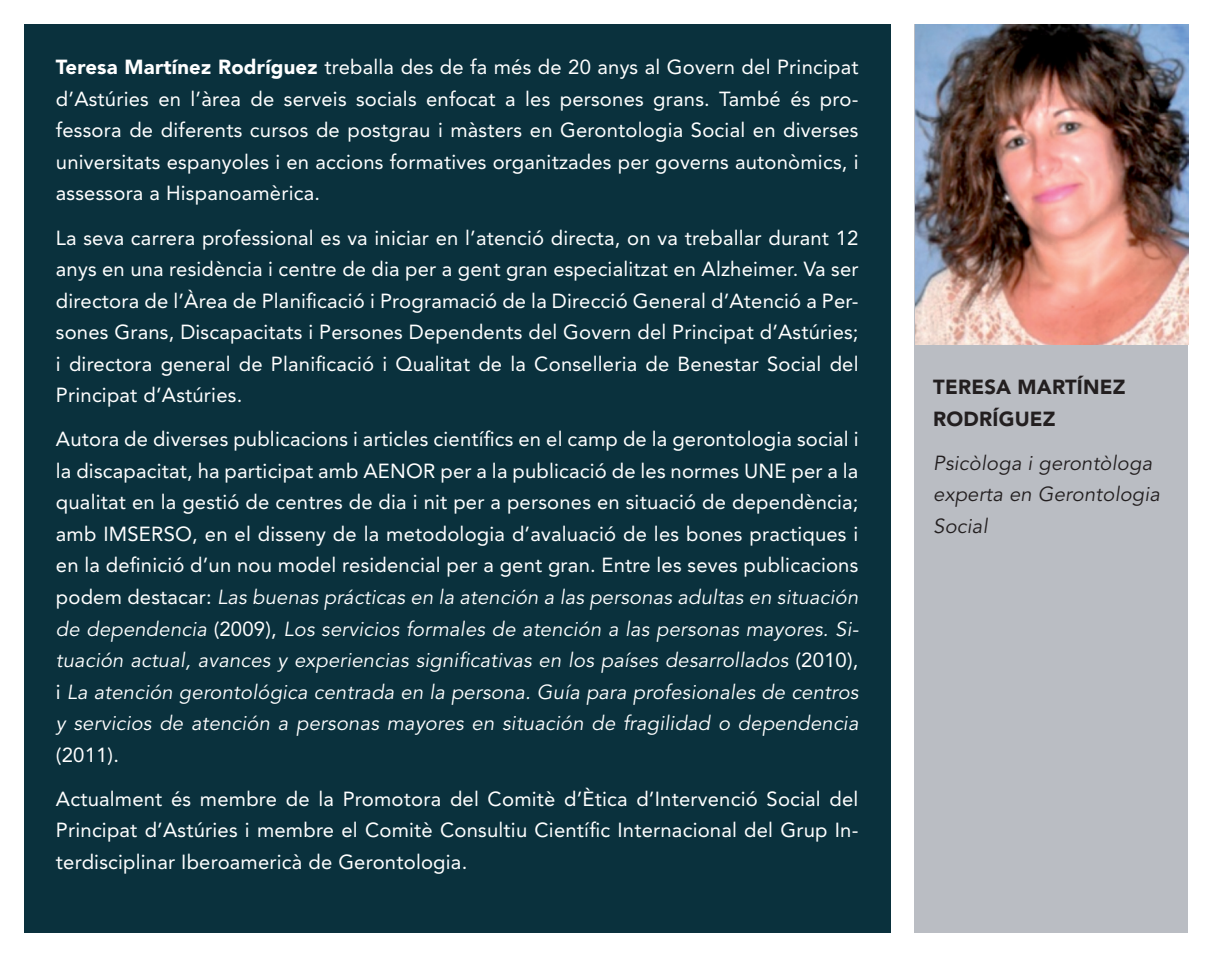
<style>
.page{position:relative;width:1212px;height:957px;background:#fff}
.page>*{position:absolute;margin:0;border:0;box-sizing:border-box;transform-origin:0 0}
.t1{font:20.25px/31.5px "Avenir";letter-spacing:.01em;color:#fff;text-align:justify}
.t2{font:italic 20.25px/31.5px "Avenir";letter-spacing:.01em;color:#231f20}
.t3{font:900 20.25px/31.5px "Avenir";letter-spacing:.01em;color:#231f20}
.s1{font-weight:900}
.s2{font-style:italic}
</style>
<div class="page">
<div style="left:914px;top:24px;width:274px;height:909px;background:#babdc3"></div>
<div style="left:24px;top:25px;width:867px;height:908px;background:#0a313d"></div>
<img style="left:916px;top:24px;width:272px;height:320px">
<p class="t1" style="left:56px;top:51px;width:804px"><span class="s1">Teresa Martínez Rodríguez</span> treballa des de fa més de 20 anys al Govern del Principat d’Astúries en l’àrea de serveis socials enfocat a les persones grans. També és pro&shy;fessora de diferents cursos de postgrau i màsters en Gerontologia Social en diverses universitats espanyoles i en accions formatives organitzades per governs autonòmics, i assessora a Hispanoamèrica.</p>
<p class="t1" style="left:56px;top:222px;width:804px">La seva carrera professional es va iniciar en l’atenció directa, on va treballar durant 12 anys en una residència i centre de dia per a gent gran especialitzat en Alzheimer. Va ser directora de l’Àrea de Planificació i Programació de la Direcció General d’Atenció a Per&shy;sones Grans, Discapacitats i Persones Dependents del Govern del Principat d’Astúries; i directora general de Planificació i Qualitat de la Conselleria de Benestar Social del Principat d’Astúries.</p>
<p class="t1" style="left:56px;top:424px;width:804px">Autora de diverses publicacions i articles científics en el camp de la gerontologia social i la discapacitat, ha participat amb AENOR per a la publicació de les normes UNE per a la qualitat en la gestió de centres de dia i nit per a persones en situació de dependència; amb IMSERSO, en el disseny de la metodologia d’avaluació de les bones practiques i en la definició d’un nou model residencial per a gent gran. Entre les seves publicacions podem destacar: <span class="s2">Las buenas prácticas en la atención a las personas adultas en situación de dependencia</span> (2009), <span class="s2">Los servicios formales de atención a las personas mayores. Si&shy;tuación actual, avances y experiencias significativas en los países desarrollados</span> (2010), i <span class="s2">La atención gerontológica centrada en la persona. Guía para profesionales de centros y servicios de atención a personas mayores en situación de fragilidad o dependencia</span></p>
<p class="t1" style="left:56px;top:732px;width:804px;line-height:44.3px">(2011).<br>Actualment és membre de la Promotora del Comitè d’Ètica d’Intervenció Social del</p>
<p class="t1" style="left:56px;top:814px;width:804px">Principat d’Astúries i membre el Comitè Consultiu Científic Internacional del Grup In&shy;terdisciplinar Iberoamericà de Gerontologia.</p>
<p class="t3" style="left:933px;top:371px;width:194px">TERESA MARTÍNEZ<br>RODRÍGUEZ</p>
<p class="t2" style="left:933px;top:448px;width:228px">Psicòloga i gerontòloga experta en Gerontologia<br>Social</p>
</div>
